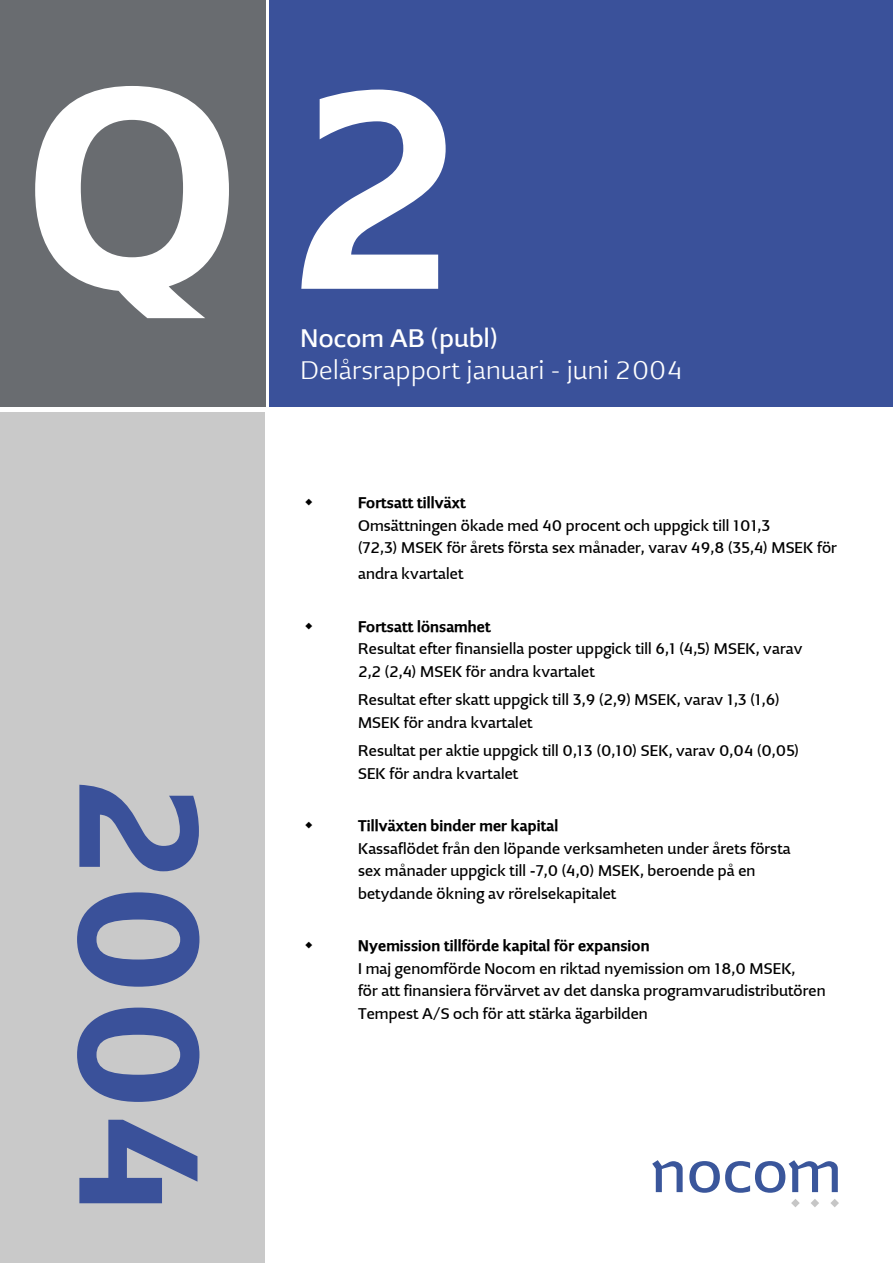
<style>
.page{position:relative;width:893px;height:1263px;background:#fff}
.page>*{position:absolute;margin:0;border:0;box-sizing:border-box;transform-origin:0 0}
.t1{font:700 300px "Andrew Nocom";color:#fff}
.t2{font:700 180px "Andrew Nocom";color:#3a519a}
.t3{font:300 27px "Andrew LF";color:#fff}
.t4{font:27px "Andrew LF";color:#fff}
.t5{font:16.5px/22.5px "Andrew Nocom";color:#000}
.t6{font:700 16.5px "Andrew Nocom";color:#000}
</style>
<div class="page">
<div style="left:0;top:412px;width:265px;height:851px;background:#c9c9c9"></div>
<div style="left:269px;top:0;width:624px;height:407px;background:#3a519a"></div>
<div style="left:0;top:0;width:265px;height:407px;background:#696c70"></div>
<svg style="left:689px;top:1160px;width:149px;height:33px"></svg>
<svg style="left:652px;top:1160px;width:31px;height:32px"></svg>
<svg style="left:791px;top:1199px;width:9px;height:8px"></svg>
<svg style="left:811px;top:1199px;width:8px;height:8px"></svg>
<svg style="left:830px;top:1199px;width:9px;height:8px"></svg>
<h1 class="t1" style="left:26px;top:9px;width:441px">Q2</h1>
<h3 class="t4" style="left:301px;top:322px;width:199px">Nocom AB (publ)</h3>
<h3 class="t3" style="left:301px;top:354px;width:384px">Delårsrapport januari - juni 2004</h3>
<p class="t6" style="left:358px;top:493px;width:109px">Fortsatt tillväxt</p>
<p class="t5" style="left:358px;top:514px;width:480px">Omsättningen ökade med 40 procent och uppgick till 101,3<br>(72,3) MSEK för årets första sex månader, varav 49,8 (35,4) MSEK för</p>
<p class="t5" style="left:358px;top:563px;width:107px">andra kvartalet</p>
<h2 class="t2" style="left:247px;top:776px;width:444px;rotate:90deg">2004</h2>
<p class="t6" style="left:358px;top:616px;width:134px">Fortsatt lönsamhet</p>
<p class="t5" style="left:358px;top:638px;width:446px">Resultat efter finansiella poster uppgick till 6,1 (4,5) MSEK, varav<br>2,2 (2,4) MSEK för andra kvartalet</p>
<p class="t5" style="left:358px;top:689px;width:423px">Resultat efter skatt uppgick till 3,9 (2,9) MSEK, varav 1,3 (1,6)<br>MSEK för andra kvartalet</p>
<p class="t5" style="left:358px;top:740px;width:443px">Resultat per aktie uppgick till 0,13 (0,10) SEK, varav 0,04 (0,05)<br>SEK för andra kvartalet</p>
<p class="t6" style="left:358px;top:816px;width:202px">Tillväxten binder mer kapital</p>
<p class="t5" style="left:358px;top:837px;width:434px">Kassaflödet från den löpande verksamheten under årets första sex månader uppgick till -7,0 (4,0) MSEK, beroende på en betydande ökning av rörelsekapitalet</p>
<p class="t6" style="left:358px;top:936px;width:293px">Nyemission tillförde kapital för expansion</p>
<p class="t5" style="left:358px;top:957px;width:469px">I maj genomförde Nocom en riktad nyemission om 18,0 MSEK,<br>för att finansiera förvärvet av det danska programvarudistributören<br>Tempest A/S och för att stärka ägarbilden</p>
</div>
